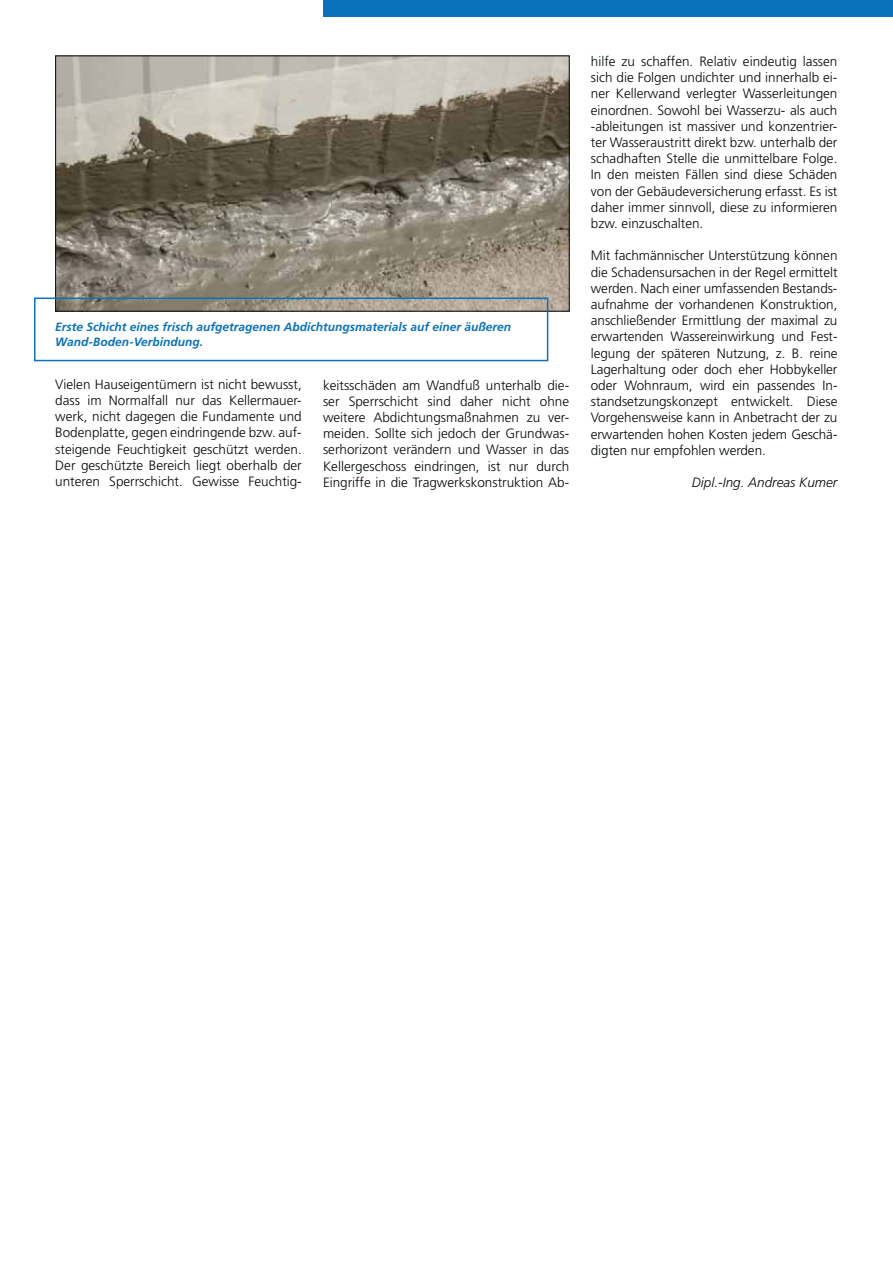
<style>
.page{position:relative;width:893px;height:1263px;background:#fff}
.page>*{position:absolute;margin:0;border:0;box-sizing:border-box;transform-origin:0 0}
.t1{font:300 13.5px/16.2px "Frutiger";color:#040809;text-align:justify}
.t2{font:italic 300 13.5px "Frutiger";color:#040809}
.t3{font:italic 700 12px/15px "Frutiger";color:#0a72ba}
</style>
<div class="page">
<img style="left:57px;top:58px;width:511px;height:252px">
<div style="left:55px;top:56px;width:515px;height:256px;border:1px solid #040809"></div>
<div style="left:34px;top:298px;width:514px;height:63px;border:2px solid #0a72ba"></div>
<div style="left:323px;top:0;width:570px;height:17px;background:#0a72ba"></div>
<p class="t3" style="left:55px;top:320px;width:457px">Erste Schicht eines frisch aufgetragenen Abdichtungsmaterials auf einer äußeren<br>Wand-Boden-Verbindung.</p>
<p class="t1" style="left:323px;top:378px;width:248px">keitsschäden am Wandfuß unterhalb die&shy;ser Sperrschicht sind daher nicht ohne weitere Abdichtungsmaßnahmen zu ver&shy;meiden. Sollte sich jedoch der Grundwas&shy;serhorizont verändern und Wasser in das Kellergeschoss eindringen, ist nur durch Eingriffe in die Tragwerkskonstruktion Ab-</p>
<p class="t1" style="left:55px;top:377px;width:248px">Vielen Hauseigentümern ist nicht bewusst, dass im Normalfall nur das Kellermauer&shy;werk, nicht dagegen die Fundamente und Bodenplatte, gegen eindringende bzw. auf&shy;steigende Feuchtigkeit geschützt werden.<br>Der geschützte Bereich liegt oberhalb der unteren Sperrschicht. Gewisse Feuchtig-</p>
<p class="t1" style="left:591px;top:54px;width:248px">hilfe zu schaffen. Relativ eindeutig lassen sich die Folgen undichter und innerhalb ei&shy;ner Kellerwand verlegter Wasserleitungen einordnen. Sowohl bei Wasserzu- als auch -ableitungen ist massiver und konzentrier&shy;ter Wasseraustritt direkt bzw. unterhalb der schadhaften Stelle die unmittelbare Folge.<br>In den meisten Fällen sind diese Schäden von der Gebäudeversicherung erfasst. Es ist daher immer sinnvoll, diese zu informieren bzw. einzuschalten.</p>
<p class="t1" style="left:591px;top:249px;width:248px">Mit fachmännischer Unterstützung können die Schadensursachen in der Regel ermittelt werden. Nach einer umfassenden Bestands&shy;aufnahme der vorhandenen Konstruktion, anschließender Ermittlung der maximal zu erwartenden Wassereinwirkung und Fest&shy;legung der späteren Nutzung, z. B. reine Lagerhaltung oder doch eher Hobbykeller oder Wohnraum, wird ein passendes In&shy;standsetzungskonzept entwickelt. Diese Vorgehensweise kann in Anbetracht der zu erwartenden hohen Kosten jedem Geschä&shy;digten nur empfohlen werden.</p>
<p class="t2" style="left:692px;top:477px;width:147px">Dipl.-Ing. Andreas Kumer</p>
</div>
